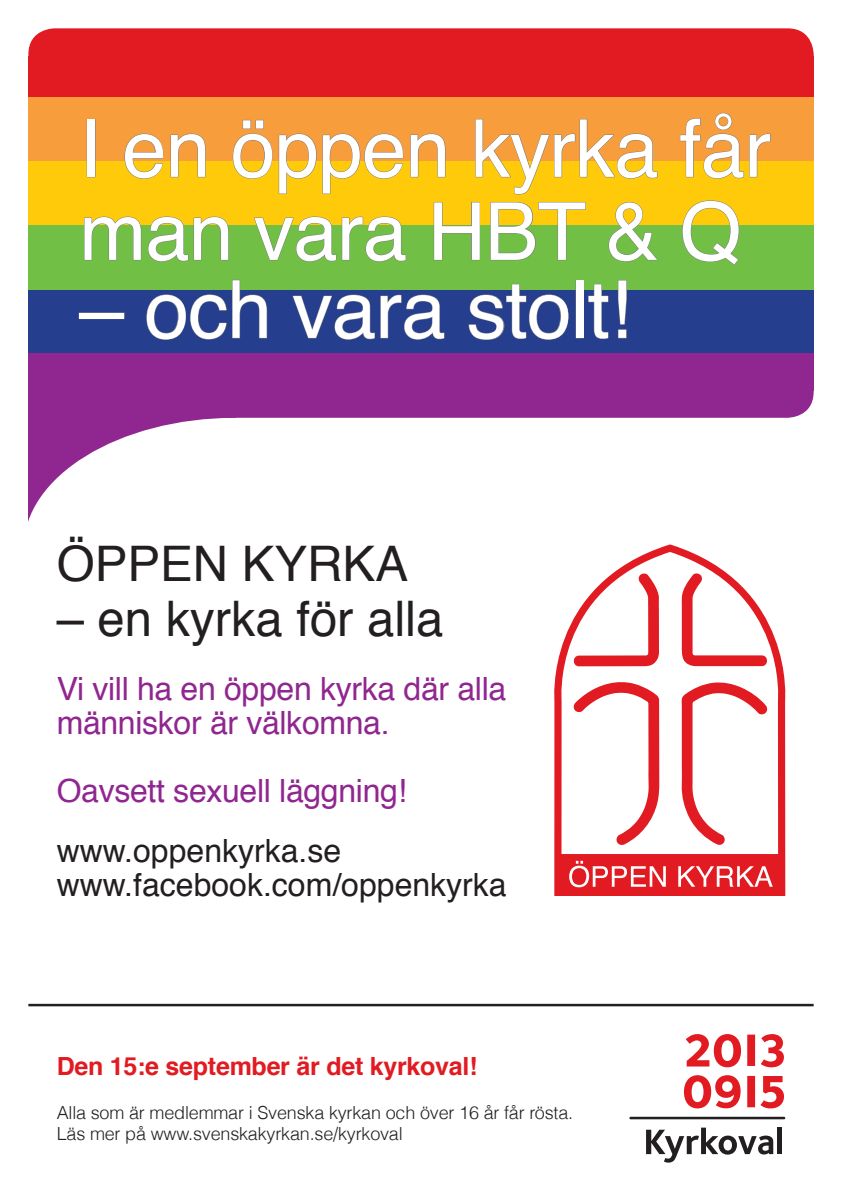
<style>
.page{position:relative;width:842px;height:1191px;background:#fff}
.page>*{position:absolute;margin:0;border:0;box-sizing:border-box;transform-origin:0 0}
.t1{font:80px/83px "Helvetica";letter-spacing:-.01em;color:#fff}
.t2{font:49px "Helvetica";color:#231f20}
.t3{font:32px/34px "Helvetica";letter-spacing:-.01em;color:#90268f}
.t4{font:32px "Helvetica";color:#231f20}
.t5{font:700 25px "Helvetica";letter-spacing:-.01em;color:#e21a21}
.t6{font:300 18px "Helvetica";letter-spacing:-.01em;color:#231f20}
</style>
<div class="page">
<div style="left:28px;top:362px;width:208px;height:185px;background:#90268f"></div>
<div style="left:28px;top:290px;width:786px;height:64px;background:#253f8e"></div>
<div style="left:28px;top:225px;width:786px;height:65px;background:#71bf44"></div>
<div style="left:28px;top:161px;width:786px;height:64px;background:#feca0a"></div>
<div style="left:28px;top:97px;width:786px;height:64px;background:#f89d3c"></div>
<div style="left:28px;top:28px;width:786px;height:55px;background:#e21a21;border-radius:26px"></div>
<svg style="left:28px;top:62px;width:786px;height:35px"></svg>
<div style="left:24px;top:418px;width:424px;height:261px;background:#fff;border-radius:50%"></div>
<div style="left:28px;top:363px;width:786px;height:55px;background:#90268f;border-radius:26px"></div>
<svg style="left:28px;top:354px;width:786px;height:30px"></svg>
<svg style="left:554px;top:544px;width:231px;height:351px"></svg>
<svg style="left:681px;top:572px;width:88px;height:94px"></svg>
<svg style="left:681px;top:682px;width:87px;height:163px"></svg>
<svg style="left:572px;top:573px;width:87px;height:93px"></svg>
<svg style="left:573px;top:679px;width:86px;height:166px"></svg>
<svg style="left:558px;top:854px;width:224px;height:40px;background:#e63c42"></svg>
<div style="left:87px;top:119px;width:8px;height:58px;border:1px solid #808083"></div>
<svg style="left:124px;top:133px;width:40px;height:46px;background:#e8a834"></svg>
<svg style="left:170px;top:133px;width:36px;height:45px;background:#e9a735"></svg>
<svg style="left:232px;top:120px;width:172px;height:74px;background:#f0ac2d"></svg>
<svg style="left:410px;top:133px;width:36px;height:45px;background:#e9a735"></svg>
<svg style="left:475px;top:119px;width:183px;height:76px;background:#f0ad2d"></svg>
<svg style="left:680px;top:112px;width:91px;height:67px;background:#eca437"></svg>
<svg style="left:84px;top:216px;width:58px;height:45px;background:#89b842"></svg>
<svg style="left:148px;top:216px;width:81px;height:46px;background:#8ab842"></svg>
<svg style="left:253px;top:216px;width:153px;height:46px;background:#8ab941"></svg>
<svg style="left:433px;top:202px;width:47px;height:59px;background:#a4bb36"></svg>
<svg style="left:490px;top:202px;width:96px;height:59px;background:#a2bc36"></svg>
<svg style="left:608px;top:202px;width:51px;height:60px;background:#a3bb36"></svg>
<svg style="left:682px;top:200px;width:57px;height:65px;background:#a3bc35"></svg>
<div style="left:79px;top:312px;width:46px;height:7px;border:1px solid #808083"></div>
<svg style="left:146px;top:279px;width:121px;height:61px;background:#3a5b7f"></svg>
<svg style="left:292px;top:294px;width:153px;height:46px;background:#2f468c"></svg>
<svg style="left:468px;top:283px;width:101px;height:57px;background:#375583"></svg>
<div style="left:576px;top:280px;width:7px;height:58px;border:1px solid #808083"></div>
<svg style="left:588px;top:283px;width:21px;height:56px"></svg>
<svg style="left:617px;top:280px;width:10px;height:59px"></svg>
<svg style="left:686px;top:1034px;width:55px;height:33px"></svg>
<div style="left:747px;top:1076px;width:8px;height:31px;background:#e21a21"></div>
<div style="left:747px;top:1034px;width:8px;height:32px;background:#e21a21"></div>
<svg style="left:761px;top:1034px;width:23px;height:33px"></svg>
<svg style="left:684px;top:1075px;width:57px;height:33px"></svg>
<svg style="left:760px;top:1076px;width:24px;height:32px"></svg>
<svg style="left:646px;top:1127px;width:127px;height:35px"></svg>
<div style="left:777px;top:1127px;width:5px;height:27px;background:#231f20"></div>
<hr style="left:629px;top:1116px;width:156px;height:3px;background:#231f20">
<hr style="left:28px;top:1003px;width:786px;height:3px;background:#231f20">
<p class="t1" style="left:79px;top:110px;width:693px">I en öppen kyrka får man vara HBT &amp; Q</p>
<p class="t1" style="left:79px;top:271px;width:553px">– och vara stolt!</p>
<p class="t2" style="left:57px;top:526px;width:353px">ÖPPEN KYRKA</p>
<p class="t2" style="left:57px;top:581px;width:388px">– en kyrka för alla</p>
<p class="t3" style="left:57px;top:673px;width:451px">Vi vill ha en öppen kyrka där alla människor är välkomna.</p>
<p class="t3" style="left:57px;top:775px;width:351px">Oavsett sexuell läggning!</p>
<p class="t4" style="left:57px;top:826px;width:286px">www.oppenkyrka.se</p>
<p class="t4" style="left:57px;top:860px;width:451px">www.facebook.com/oppenkyrka</p>
<p class="t5" style="left:57px;top:1046px;width:422px">Den 15:e september är det kyrkoval!</p>
<p class="t6" style="left:57px;top:1097px;width:518px">Alla som är medlemmar i Svenska kyrkan och över 16 år får rösta.</p>
<p class="t6" style="left:57px;top:1119px;width:348px">Läs mer på www.svenskakyrkan.se/kyrkoval</p>
</div>
